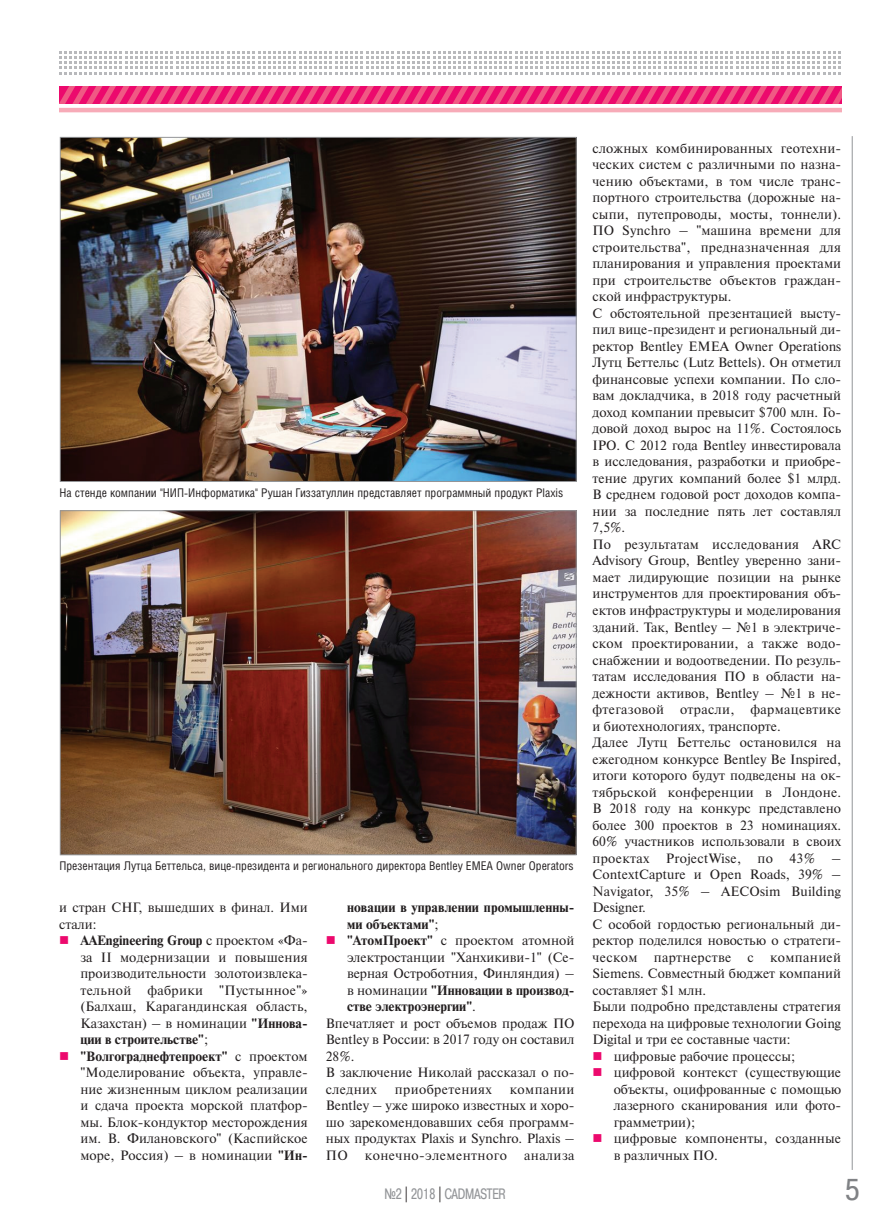
<style>
.page{position:relative;width:893px;height:1221px;background:#fff}
.page>*{position:absolute;margin:0;border:0;box-sizing:border-box;transform-origin:0 0}
.t1{font:30px "Pragmatica Cond C";color:#808285;scale:1.07 1}
.t2{font:15px "Pragmatica Cond C";color:#939598;scale:.9 1}
.t3{font:13.5px/16.5px "Newton C";color:#231f20;text-align:justify}
.t4{font:700 13.5px/16.5px "Newton C";color:#231f20}
.t5{font:13.5px "Newton C";letter-spacing:.03em;color:#231f20}
.t6{font:12px "Helios Cond";color:#231f20}
.s1{color:#ec096d}
.s2{font-weight:700}
.s3{font-weight:400}
.s4{color:#231f20}
</style>
<div class="page">
<hr style="left:852px;top:136px;width:1px;height:1033px;background:#939598">
<svg style="left:59px;top:86px;width:783px;height:18px;background:#ed2d77"></svg>
<hr style="left:59px;top:108px;width:783px;height:4px;background:#f7abb8">
<svg style="left:59px;top:51px;width:782px;height:23px"></svg>
<img style="left:62px;top:139px;width:513px;height:341px">
<img style="left:62px;top:512px;width:513px;height:341px">
<p class="t6" style="left:60px;top:488px;width:505px">На стенде компании "НИП-Информатика" Рушан Гиззатуллин представляет программный продукт Plaxis</p>
<p class="t6" style="left:60px;top:861px;width:516px">Презентация Лутца Беттельса, вице-президента и регионального директора Bentley EMEA Owner Operators</p>
<p class="t3" style="left:59px;top:900px;width:250px">и стран СНГ, вышедших в финал. Ими стали:</p>
<p class="t3" style="left:80px;top:933px;width:229px;text-indent:-21px"><span class="s1">■</span> <span class="s2">AAEngineering Group</span> с проектом «Фа&shy;за II модернизации и повышения производительности золотоизвлека&shy;тельной фабрики "Пустынное"» (Балхаш, Карагандинская область, Казахстан) – в номинации <span class="s2">"Иннова&shy;ции в строительстве"</span>;</p>
<p class="t3" style="left:80px;top:1048px;width:229px;text-indent:-21px"><span class="s1">■</span> <span class="s2">"Волгограднефтепроект"</span> с проектом "Моделирование объекта, управле&shy;ние жизненным циклом реализации и сдача проекта морской платфор&shy;мы. Блок-кондуктор месторождения им. В. Филановского" (Каспийское море, Россия) – в номинации <span class="s2">"Ин-</span></p>
<p class="t4" style="left:347px;top:900px;width:229px">новации в управлении промышленны&shy;ми объектами"<span class="s3">;</span></p>
<p class="t3" style="left:326px;top:933px;width:250px"><span class="s1">■</span> <span class="s2">"АтомПроект"</span> с проектом атомной</p>
<p class="t3" style="left:347px;top:949px;width:229px">электростанции "Ханхикиви-1" (Се-</p>
<p class="t3" style="left:347px;top:966px;width:229px">верная Остроботния, Финляндия) –</p>
<p class="t4" style="left:347px;top:982px;width:229px"><span class="s3">в номинации</span> "Инновации в производ-</p>
<p class="t4" style="left:347px;top:999px;width:130px">стве электроэнергии"<span class="s3">.</span></p>
<p class="t3" style="left:326px;top:1015px;width:250px">Впечатляет и рост объемов продаж ПО</p>
<p class="t3" style="left:326px;top:1032px;width:250px">Bentley в России: в 2017 году он составил</p>
<p class="t3" style="left:326px;top:1048px;width:30px">28%.</p>
<p class="t3" style="left:326px;top:1065px;width:250px">В заключение Николай рассказал о по-</p>
<p class="t5" style="left:326px;top:1084px;width:53px">следних</p>
<p class="t5" style="left:395px;top:1084px;width:99px">приобретениях</p>
<p class="t3" style="left:326px;top:1081px;width:250px;text-indent:184px">компании Bentley – уже широко известных и хоро&shy;шо зарекомендовавших себя программ&shy;ных продуктах Plaxis и Synchro. Plaxis – ПО</p>
<p class="t5" style="left:365px;top:1150px;width:144px">конечно-элементного</p>
<p class="t5" style="left:524px;top:1150px;width:52px">анализа</p>
<p class="t3" style="left:592px;top:141px;width:250px;text-align:left">сложных комбинированных геотехни&shy;ческих систем с различными по назна&shy;чению объектами, в том числе транс&shy;портного строительства (дорожные на&shy;сыпи, путепроводы, мосты, тоннели).<br>ПО Synchro – "машина времени для строительства", предназначенная для планирования и управления проектами при строительстве объектов граждан&shy;ской инфраструктуры.<br>С обстоятельной презентацией высту&shy;пил вице-президент и региональный ди&shy;ректор Bentley EMEA Owner Operations Лутц Беттельс (Lutz Bettels). Он отметил финансовые успехи компании. По сло&shy;вам докладчика, в 2018 году расчетный доход компании превысит $700 млн. Го&shy;довой доход вырос на 11%. Состоялось IPO. С 2012 года Bentley инвестировала в исследования, разработки и приобре&shy;тение других компаний более $1 млрд.<br>В среднем годовой рост доходов компа&shy;нии за последние пять лет составлял 7,5%.<br>По результатам исследования ARC Advisory Group, Bentley уверенно зани&shy;мает лидирующие позиции на рынке инструментов для проектирования объ&shy;ектов инфраструктуры и моделирования зданий. Так, Bentley – №1 в электриче&shy;ском проектировании, а также водо&shy;снабжении и водоотведении. По резуль&shy;татам исследования ПО в области на&shy;дежности активов, Bentley – №1 в не&shy;фтегазовой отрасли, фармацевтике и биотехнологиях, транспорте.<br>Далее Лутц Беттельс остановился на ежегодном конкурсе Bentley Be Inspired, итоги которого будут подведены на ок&shy;тябрьской конференции в Лондоне.<br>В 2018 году на конкурс представлено более 300 проектов в 23 номинациях.<br>60% участников использовали в своих проектах ProjectWise, по 43% – ContextCapture и Open Roads, 39% – Navigator, 35% – AECOsim Building Designer.<br>С особой гордостью региональный ди&shy;ректор поделился новостью о стратеги&shy;ческом партнерстве с компанией Siemens. Совместный бюджет компаний составляет $1 млн.<br>Были подробно представлены стратегия перехода на цифровые технологии Going Digital и три ее составные части:</p>
<p class="t3" style="left:592px;top:1048px;width:204px"><span class="s1">■</span> цифровые рабочие процессы;</p>
<p class="t3" style="left:614px;top:1065px;width:229px;text-indent:-21px"><span class="s1">■</span> цифровой контекст (существующие объекты, оцифрованные с помощью лазерного сканирования или фото&shy;грамметрии);</p>
<p class="t3" style="left:614px;top:1131px;width:229px;text-indent:-21px"><span class="s1">■</span> цифровые компоненты, созданные в различных ПО.</p>
<p class="t2" style="left:384px;top:1185px;width:136px">¹2 <span class="s4">|</span> 2018 <span class="s4">|</span> CADMASTER</p>
<p class="t1" style="left:845px;top:1172px;width:14px">5</p>
</div>
